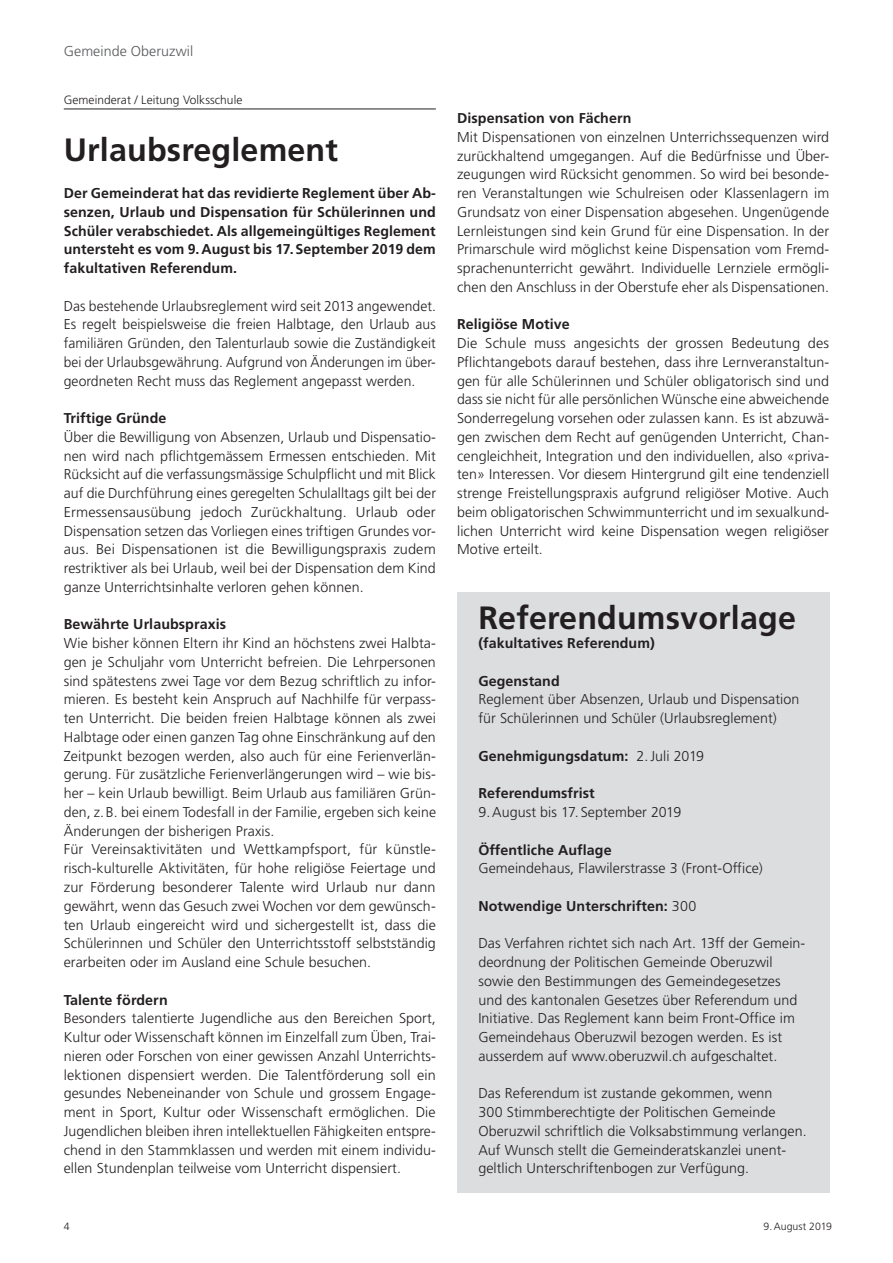
<style>
.page{position:relative;width:893px;height:1263px;background:#fff}
.page>*{position:absolute;margin:0;border:0;box-sizing:border-box;transform-origin:0 0}
.t1{font:700 32.25px "Frutiger LT Std";letter-spacing:.005em;color:#231f20}
.t2{font:300 14.25px/18.8px "Frutiger LT Std";letter-spacing:.005em;color:#231f20;text-align:justify}
.t3{font:700 14.25px/18.8px "Frutiger LT Std";letter-spacing:.005em;color:#231f20;text-align:justify}
.t4{font:300 14.25px "Frutiger LT Std";letter-spacing:.005em;color:#57585a}
.t5{font:300 12px "Frutiger LT Std";letter-spacing:.005em;color:#231f20}
.t6{font:300 10.5px "Frutiger LT Std";letter-spacing:.005em;color:#231f20}
.s1{font-weight:300}
</style>
<div class="page">
<hr style="left:64px;top:109px;width:372px;height:1px;background:#231f20">
<div style="left:457px;top:592px;width:372px;height:600px;background:#dcdddf"></div>
<p class="t4" style="left:64px;top:43px;width:131px">Gemeinde Oberuzwil</p>
<p class="t5" style="left:64px;top:93px;width:180px">Gemeinderat / Leitung Volksschule</p>
<h1 class="t1" style="left:64px;top:130px;width:276px">Urlaubsreglement</h1>
<p class="t3" style="left:64px;top:184px;width:374px">Der Gemeinderat hat das revidierte Reglement über Ab&shy;senzen, Urlaub und Dispensation für Schülerinnen und Schüler verabschiedet. Als allgemeingültiges Reglement untersteht es vom 9.August bis 17.September 2019 dem fakultativen Referendum.</p>
<p class="t2" style="left:64px;top:297px;width:374px">Das bestehende Urlaubsreglement wird seit 2013 angewendet.<br>Es regelt beispielsweise die freien Halbtage, den Urlaub aus familiären Gründen, den Talenturlaub sowie die Zuständigkeit bei der Urlaubsgewährung. Aufgrund von Änderungen im über&shy;geordneten Recht muss das Reglement angepasst werden.</p>
<p class="t3" style="left:64px;top:409px;width:104px">Triftige Gründe</p>
<p class="t2" style="left:64px;top:428px;width:374px">Über die Bewilligung von Absenzen, Urlaub und Dispensatio&shy;nen wird nach pflichtgemässem Ermessen entschieden. Mit Rücksicht auf die verfassungsmässige Schulpflicht und mit Blick auf die Durchführung eines geregelten Schulalltags gilt bei der Ermessensausübung jedoch Zurückhaltung. Urlaub oder Dispensation setzen das Vorliegen eines triftigen Grundes vor&shy;aus. Bei Dispensationen ist die Bewilligungspraxis zudem restriktiver als bei Urlaub, weil bei der Dispensation dem Kind ganze Unterrichtsinhalte verloren gehen können.</p>
<p class="t3" style="left:64px;top:615px;width:164px">Bewährte Urlaubspraxis</p>
<p class="t2" style="left:64px;top:634px;width:374px;text-align:left">Wie bisher können Eltern ihr Kind an höchstens zwei Halbta&shy;gen je Schuljahr vom Unterricht befreien. Die Lehrpersonen sind spätestens zwei Tage vor dem Bezug schriftlich zu infor&shy;mieren. Es besteht kein Anspruch auf Nachhilfe für verpass&shy;ten Unterricht. Die beiden freien Halbtage können als zwei Halbtage oder einen ganzen Tag ohne Einschränkung auf den Zeitpunkt bezogen werden, also auch für eine Ferienverlän&shy;gerung. Für zusätzliche Ferienverlängerungen wird – wie bis&shy;her – kein Urlaub bewilligt. Beim Urlaub aus familiären Grün&shy;den, z.B. bei einem Todesfall in der Familie, ergeben sich keine Änderungen der bisherigen Praxis.<br>Für Vereinsaktivitäten und Wettkampfsport, für künstle&shy;risch-kulturelle Aktivitäten, für hohe religiöse Feiertage und zur Förderung besonderer Talente wird Urlaub nur dann gewährt, wenn das Gesuch zwei Wochen vor dem gewünsch&shy;ten Urlaub eingereicht wird und sichergestellt ist, dass die Schülerinnen und Schüler den Unterrichtsstoff selbstständig erarbeiten oder im Ausland eine Schule besuchen.</p>
<p class="t3" style="left:64px;top:990px;width:105px">Talente fördern</p>
<p class="t2" style="left:64px;top:1009px;width:374px">Besonders talentierte Jugendliche aus den Bereichen Sport, Kultur oder Wissenschaft können im Einzelfall zum Üben, Trai&shy;nieren oder Forschen von einer gewissen Anzahl Unterrichts&shy;lektionen dispensiert werden. Die Talentförderung soll ein gesundes Nebeneinander von Schule und grossem Engage&shy;ment in Sport, Kultur oder Wissenschaft ermöglichen. Die Jugendlichen bleiben ihren intellektuellen Fähigkeiten entspre&shy;chend in den Stammklassen und werden mit einem individu&shy;ellen Stundenplan teilweise vom Unterricht dispensiert.</p>
<p class="t3" style="left:457px;top:109px;width:176px">Dispensation von Fächern</p>
<p class="t2" style="left:457px;top:128px;width:374px">Mit Dispensationen von einzelnen Unterrichssequenzen wird zurückhaltend umgegangen. Auf die Bedürfnisse und Über&shy;zeugungen wird Rücksicht genommen. So wird bei besonde&shy;ren Veranstaltungen wie Schulreisen oder Klassenlagern im Grundsatz von einer Dispensation abgesehen. Ungenügende Lernleistungen sind kein Grund für eine Dispensation. In der Primarschule wird möglichst keine Dispensation vom Fremd&shy;sprachenunterricht gewährt. Individuelle Lernziele ermögli&shy;chen den Anschluss in der Oberstufe eher als Dispensationen.</p>
<p class="t3" style="left:457px;top:315px;width:114px">Religiöse Motive</p>
<p class="t2" style="left:457px;top:334px;width:374px">Die Schule muss angesichts der grossen Bedeutung des Pflichtangebots darauf bestehen, dass ihre Lernveranstaltun&shy;gen für alle Schülerinnen und Schüler obligatorisch sind und dass sie nicht für alle persönlichen Wünsche eine abweichende Sonderregelung vorsehen oder zulassen kann. Es ist abzuwä&shy;gen zwischen dem Recht auf genügenden Unterricht, Chan&shy;cengleichheit, Integration und den individuellen, also «priva&shy;ten» Interessen. Vor diesem Hintergrund gilt eine tendenziell strenge Freistellungspraxis aufgrund religiöser Motive. Auch beim obligatorischen Schwimmunterricht und im sexualkund&shy;lichen Unterricht wird keine Dispensation wegen religiöser Motive erteilt.</p>
<h1 class="t1" style="left:478px;top:599px;width:319px">Referendumsvorlage</h1>
<p class="t3" style="left:478px;top:634px;width:178px">(fakultatives Referendum)</p>
<p class="t3" style="left:478px;top:671px;width:83px">Gegenstand</p>
<p class="t2" style="left:478px;top:690px;width:322px">Reglement über Absenzen, Urlaub und Dispensation für Schülerinnen und Schüler (Urlaubsreglement)</p>
<p class="t3" style="left:478px;top:746px;width:227px">Genehmigungsdatum: <span class="s1">2.Juli 2019</span></p>
<p class="t3" style="left:478px;top:784px;width:118px">Referendumsfrist</p>
<p class="t2" style="left:478px;top:803px;width:205px">9.August bis 17. -September 2019</p>
<p class="t3" style="left:478px;top:840px;width:135px">Öffentliche Auflage</p>
<p class="t2" style="left:478px;top:859px;width:286px">Gemeindehaus, Flawilerstrasse 3 (Front-Office)</p>
<p class="t3" style="left:478px;top:896px;width:219px">Notwendige Unterschriften: <span class="s1">300</span></p>
<p class="t2" style="left:478px;top:934px;width:328px;text-align:left">Das Verfahren richtet sich nach Art. 13ff der Gemein&shy;deordnung der Politischen Gemeinde Oberuzwil sowie den Bestimmungen des Gemeindegesetzes und des kantonalen Gesetzes über Referendum und Initiative. Das Reglement kann beim Front-Office im Gemeindehaus Oberuzwil bezogen werden. Es ist ausserdem auf www.oberuzwil.ch aufgeschaltet.</p>
<p class="t2" style="left:478px;top:1084px;width:330px;text-align:left">Das Referendum ist zustande gekommen, wenn<br>300 Stimmberechtigte der Politischen Gemeinde Oberuzwil schriftlich die Volksabstimmung verlangen.<br>Auf Wunsch stellt die Gemeinderatskanzlei unent&shy;geltlich Unterschriftenbogen zur Verfügung.</p>
<p class="t6" style="left:64px;top:1220px;width:7px">4</p>
<p class="t6" style="left:763px;top:1220px;width:70px">9.August 2019</p>
</div>
